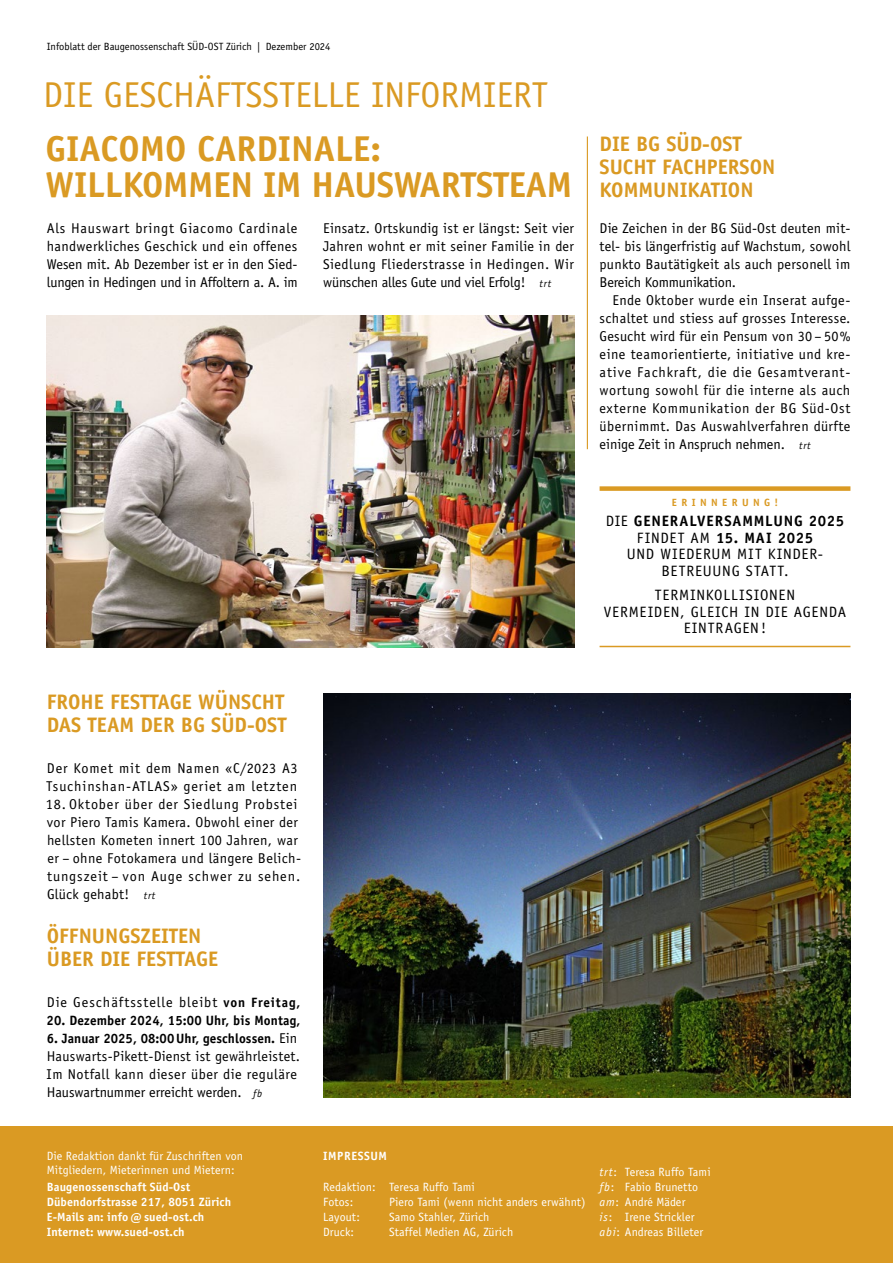
<style>
.page{position:relative;width:893px;height:1263px;background:#fff}
.page>*{position:absolute;margin:0;border:0;box-sizing:border-box;transform-origin:0 0}
.t1{font:700 36px/36px "Officina Sans Std";letter-spacing:-.01em;color:#da9a23}
.t2{font:36px "Officina Sans Std";color:#da9a23}
.t3{font:700 21px/23px "Officina Sans Std";color:#da9a23}
.t4{font:15px/16.5px "Officina Sans Std";letter-spacing:.05em;color:#000;text-align:center}
.t5{font:14.25px/18px "Officina Sans Std";letter-spacing:.02em;color:#000;text-align:justify}
.t6{font:14.25px/18px "Officina Sans Std";letter-spacing:.06em;color:#000}
.t7{font:14.25px "Officina Sans Std";letter-spacing:.07em;color:#000}
.t8{font:700 13.5px "Officina Sans Std";letter-spacing:.01em;color:#000}
.t9{font:12px/15px "Officina Sans Std";letter-spacing:.01em;color:#fff}
.t10{font:700 12px/15px "Officina Sans Std";letter-spacing:.01em;color:#fff}
.t11{font:700 12px "Officina Sans Std";letter-spacing:.05em;color:#fff}
.t12{font:10.5px "Officina Sans Std";color:#000}
.t13{font:700 10.5px "Officina Sans Std";letter-spacing:.415em;color:#da9a23}
.s1{font-style:italic;font-size:10.5px}
.s2{font-weight:700}
.s3{font-weight:700;font-size:13.5px}
.s4{font-weight:400;font-size:14.25px}
.s5{font-style:italic}
</style>
<div class="page">
<div style="left:0;top:1126px;width:893px;height:137px;background:#da9a23"></div>
<img style="left:323px;top:693px;width:527px;height:404px">
<div style="left:600px;top:486px;width:250px;height:5px;background:#da9a23"></div>
<hr style="left:600px;top:646px;width:250px;height:1px;background:#da9a23">
<hr style="left:587px;top:136px;width:1px;height:313px;background:#da9a23">
<img style="left:47px;top:316px;width:527px;height:331px">
<p class="t12" style="left:47px;top:40px;width:285px">Infoblatt der Baugenossenschaft SÜD-OST Zürich | Dezember 2024</p>
<h1 class="t2" style="left:43px;top:74px;width:506px">DIE GESCHÄFTSSTELLE INFORMIERT</h1>
<h1 class="t1" style="left:46px;top:130px;width:528px">GIACOMO CARDINALE:<br>WILLKOMMEN IM HAUSWARTSTEAM</h1>
<p class="t5" style="left:47px;top:219px;width:253px">Als Hauswart bringt Giacomo Cardinale handwerkliches Geschick und ein offenes Wesen mit. Ab Dezember ist er in den Sied&shy;lungen in Hedingen und in Affoltern a. A. im</p>
<p class="t5" style="left:323px;top:219px;width:252px">Einsatz. Ortskundig ist er längst: Seit vier Jahren wohnt er mit seiner Familie in der Siedlung Fliederstrasse in Hedingen. Wir wünschen alles Gute und viel Erfolg! <span class="s1">trt</span></p>
<h2 class="t3" style="left:600px;top:132px;width:177px">DIE BG SÜD-OST<br>SUCHT FACHPERSON<br>KOMMUNIKATION</h2>
<p class="t5" style="left:600px;top:219px;width:253px">Die Zeichen in der BG Süd-Ost deuten mit&shy;tel- bis längerfristig auf Wachstum, sowohl punkto Bautätigkeit als auch personell im Bereich Kommunikation.</p>
<p class="t5" style="left:600px;top:291px;width:252px;text-indent:13px">Ende Oktober wurde ein Inserat aufge&shy;schaltet und stiess auf grosses Interesse.<br>Gesucht wird für ein Pensum von 30 – 50% eine teamorientierte, initiative und kre&shy;ative Fachkraft, die die Gesamtverant&shy;wortung sowohl für die interne als auch externe Kommunikation der BG Süd-Ost übernimmt. Das Auswahlverfahren dürfte einige Zeit in Anspruch nehmen. <span class="s1">trt</span></p>
<p class="t13" style="left:672px;top:496px;width:108px">ERINNERUNG!</p>
<p class="t4" style="left:606px;top:513px;width:240px">DIE <span class="s2">GENERALVERSAMMLUNG 2025<br></span>FINDET AM <span class="s2">15. MAI 2025<br></span>UND WIEDERUM MIT KINDER-<br>BETREUUNG STATT.</p>
<p class="t4" style="left:604px;top:587px;width:244px">TERMINKOLLISIONEN<br>VERMEIDEN, GLEICH IN DIE AGENDA<br>EINTRAGEN!</p>
<h2 class="t3" style="left:47px;top:690px;width:241px">FROHE FESTTAGE WÜNSCHT<br>DAS TEAM DER BG SÜD-OST</h2>
<p class="t6" style="left:46px;top:759px;width:253px">Der Komet mit dem Namen «C/2023 A3<br>Tsuchinshan-ATLAS» geriet am letzten</p>
<p class="t5" style="left:46px;top:795px;width:257px;text-align:left">18. Oktober über der Siedlung Probstei vor Piero Tamis Kamera. Obwohl einer der hellsten Kometen innert 100 Jahren, war er – ohne Fotokamera und längere Belich&shy;tungszeit – von Auge schwer zu sehen.<br>Glück gehabt! <span class="s1">trt</span></p>
<h2 class="t3" style="left:47px;top:924px;width:173px">ÖFFNUNGSZEITEN<br>ÜBER DIE FESTTAGE</h2>
<p class="t7" style="left:47px;top:994px;width:255px">Die Geschäftsstelle bleibt <span class="s3">von Freitag,</span></p>
<p class="t8" style="left:47px;top:1012px;width:255px">20. Dezember 2024, 15:00 Uhr, bis Montag,</p>
<p class="t8" style="left:47px;top:1030px;width:252px">6. Januar 2025, 08:00Uhr, geschlossen. <span class="s4">Ein</span></p>
<p class="t5" style="left:47px;top:1047px;width:255px;text-align:left">Hauswarts-Pikett-Dienst ist gewährleistet.<br>Im Notfall kann dieser über die reguläre<br>Hauswartnummer erreicht werden. <span class="s1">fb</span></p>
<p class="t9" style="left:47px;top:1149px;width:198px;line-height:13.5px">Die Redaktion dankt für Zuschriften von<br>Mitgliedern, Mieterinnen und Mietern:</p>
<p class="t10" style="left:47px;top:1179px;width:186px">Baugenossenschaft Süd-Ost<br>Dübendorfstrasse 217, 8051 Zürich<br>E-Mails an: info@ sued-ost.ch<br>Internet: www.sued-ost.ch</p>
<p class="t11" style="left:323px;top:1149px;width:65px">IMPRESSUM</p>
<p class="t9" style="left:323px;top:1179px;width:153px">Redaktion: Teresa Ruffo Tami<br>Fotos:</p>
<p class="t9" style="left:389px;top:1194px;width:198px">Piero Tami (wenn nicht anders erwähnt)</p>
<p class="t9" style="left:323px;top:1209px;width:38px">Layout:</p>
<p class="t9" style="left:389px;top:1209px;width:102px">Samo Stahler, Zürich</p>
<p class="t9" style="left:323px;top:1224px;width:32px">Druck:</p>
<p class="t9" style="left:389px;top:1224px;width:126px">Staffel Medien AG, Zürich</p>
<p class="t9" style="left:599px;top:1164px;width:113px"><span class="s5">trt</span>: Teresa Ruffo Tami <span class="s5">fb</span>: Fabio Brunetto <span class="s5">am</span>: André Mäder<br><span class="s5">is</span>: Irene Strickler <span class="s5">abi</span>: Andreas Billeter</p>
</div>
